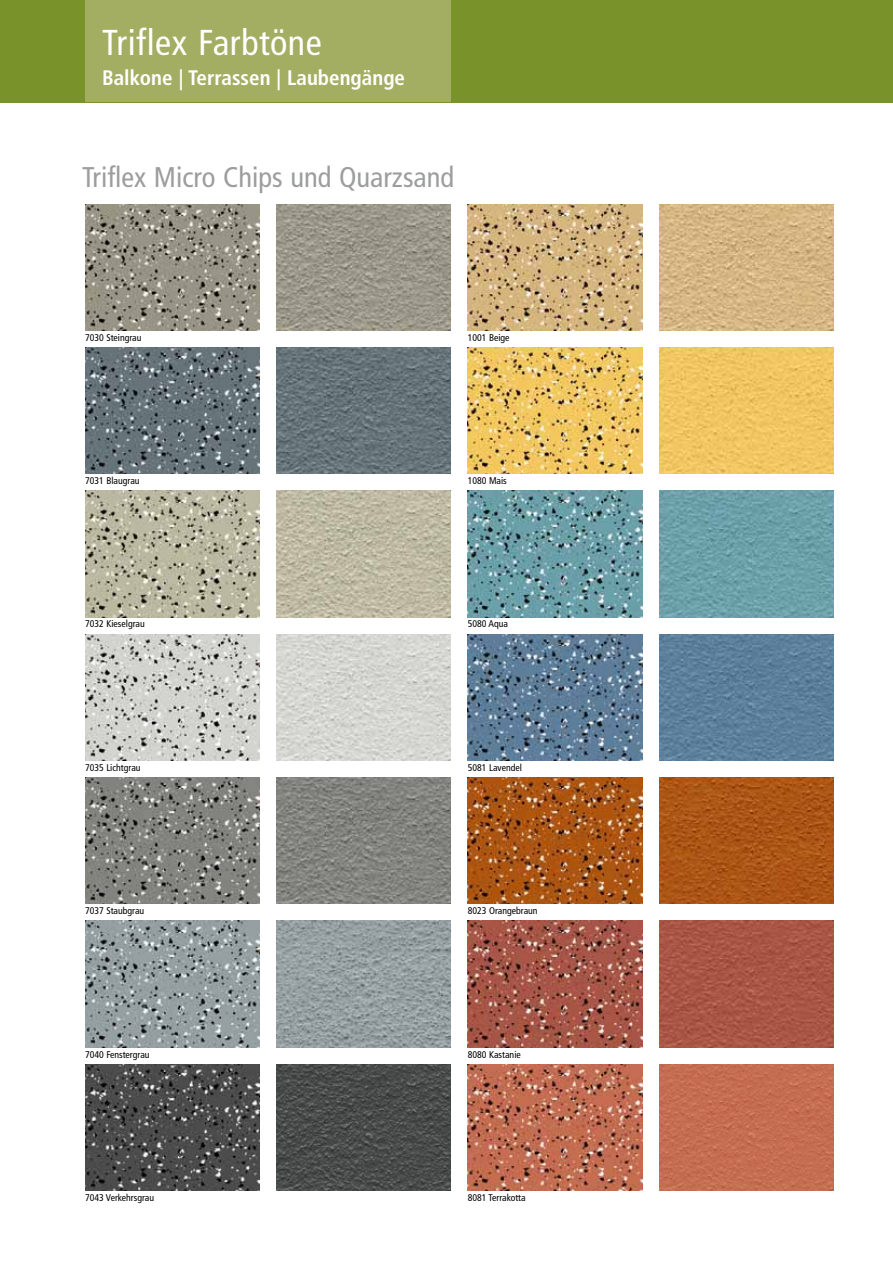
<style>
.page{position:relative;width:893px;height:1263px;background:#fff}
.page>*{position:absolute;margin:0;border:0;box-sizing:border-box;transform-origin:0 0}
.t1{font:condensed 36px "Frutiger LT";letter-spacing:.01em;color:#fff}
.t2{font:condensed 28.5px "Frutiger LT";color:#9c9d9d}
.t3{font:700 condensed 21px "Frutiger LT";color:#fff}
.t4{font:condensed 9.75px "Frutiger LT";color:#000}
</style>
<div class="page">
<div style="left:0;top:0;width:893px;height:102px;background:#799229"></div>
<div style="left:85px;top:0;width:366px;height:102px;background:#a3ae63"></div>
<img style="left:276px;top:1064px;width:175px;height:127px">
<img style="left:85px;top:1064px;width:174px;height:127px">
<img style="left:276px;top:777px;width:175px;height:127px">
<img style="left:85px;top:777px;width:174px;height:127px">
<img style="left:276px;top:634px;width:175px;height:126px">
<img style="left:85px;top:634px;width:174px;height:126px">
<img style="left:276px;top:491px;width:175px;height:126px">
<img style="left:85px;top:491px;width:174px;height:126px">
<img style="left:276px;top:347px;width:175px;height:127px">
<img style="left:85px;top:347px;width:174px;height:127px">
<img style="left:276px;top:204px;width:175px;height:126px">
<img style="left:85px;top:204px;width:174px;height:126px">
<img style="left:659px;top:634px;width:174px;height:126px">
<img style="left:468px;top:634px;width:174px;height:126px">
<img style="left:659px;top:491px;width:174px;height:126px">
<img style="left:468px;top:491px;width:174px;height:126px">
<img style="left:659px;top:921px;width:174px;height:126px">
<img style="left:468px;top:921px;width:174px;height:126px">
<img style="left:659px;top:1064px;width:174px;height:126px">
<img style="left:468px;top:1064px;width:174px;height:126px">
<img style="left:659px;top:347px;width:174px;height:127px">
<img style="left:468px;top:347px;width:174px;height:127px">
<img style="left:659px;top:204px;width:174px;height:126px">
<img style="left:468px;top:204px;width:174px;height:126px">
<img style="left:276px;top:921px;width:175px;height:126px">
<img style="left:85px;top:921px;width:174px;height:126px">
<img style="left:659px;top:777px;width:174px;height:127px">
<img style="left:468px;top:777px;width:174px;height:127px">
<h1 class="t1" style="left:102px;top:22px;width:221px">Triflex Farbtöne</h1>
<h3 class="t3" style="left:102px;top:65px;width:305px">Balkone | Terrassen | Laubengänge</h3>
<h2 class="t2" style="left:82px;top:161px;width:374px">Triflex Micro Chips und Quarzsand</h2>
<p class="t4" style="left:85px;top:332px;width:58px">7030 Steingrau</p>
<p class="t4" style="left:468px;top:332px;width:43px">1001 Beige</p>
<p class="t4" style="left:85px;top:475px;width:56px">7031 Blaugrau</p>
<p class="t4" style="left:468px;top:475px;width:41px">1080 Mais</p>
<p class="t4" style="left:85px;top:618px;width:61px">7032 Kieselgrau</p>
<p class="t4" style="left:468px;top:618px;width:42px">5080 Aqua</p>
<p class="t4" style="left:85px;top:762px;width:57px">7035 Lichtgrau</p>
<p class="t4" style="left:468px;top:762px;width:56px">5081 Lavendel</p>
<p class="t4" style="left:85px;top:905px;width:61px">7037 Staubgrau</p>
<p class="t4" style="left:468px;top:905px;width:71px">8023 Orangebraun</p>
<p class="t4" style="left:85px;top:1048px;width:66px">7040 Fenstergrau</p>
<p class="t4" style="left:468px;top:1048px;width:55px">8080 Kastanie</p>
<p class="t4" style="left:85px;top:1192px;width:71px">7043 Verkehrsgrau</p>
<p class="t4" style="left:468px;top:1192px;width:59px">8081 Terrakotta</p>
</div>
